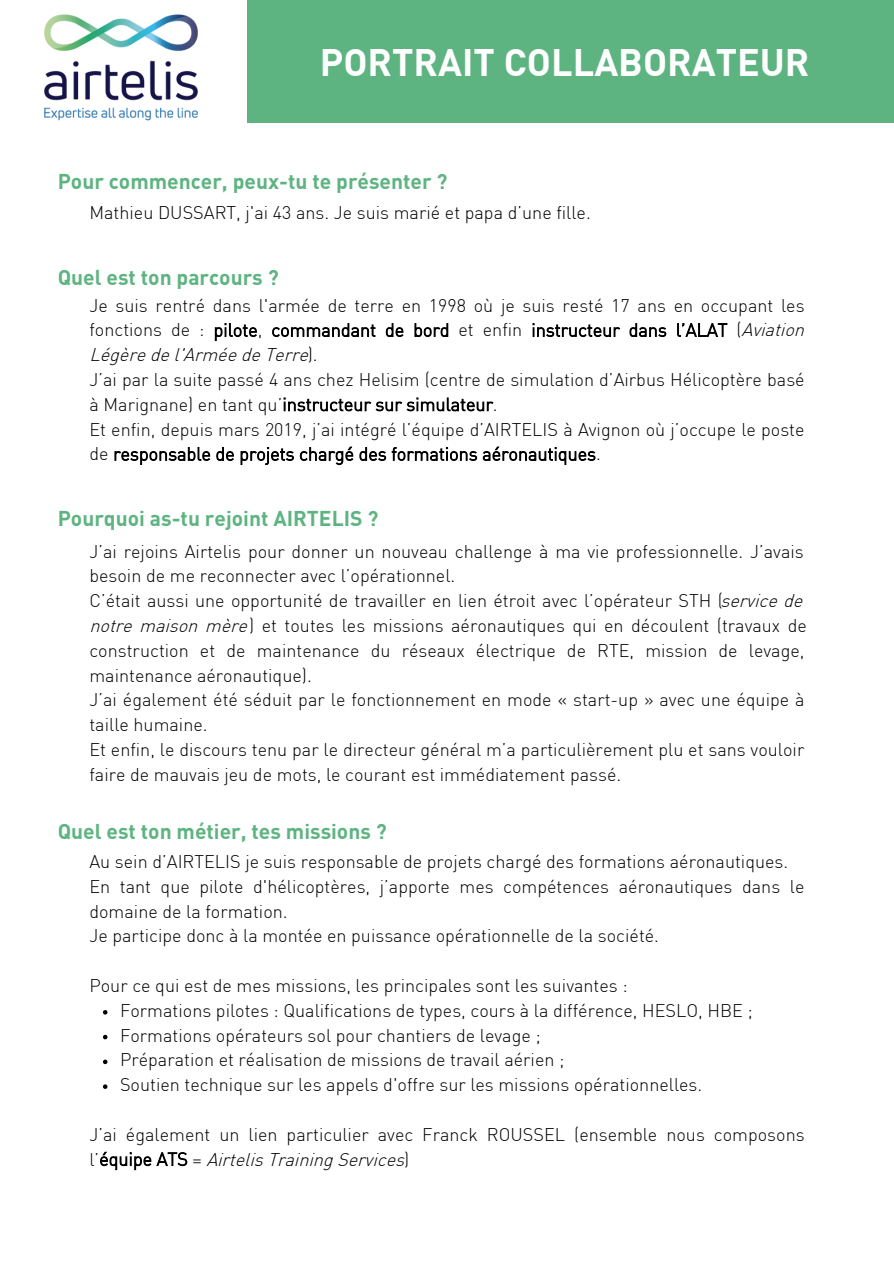
<style>
.page{position:relative;width:894px;height:1264px;background:#fff}
.page>*{position:absolute;margin:0;border:0;box-sizing:border-box;transform-origin:0 0}
.t1{font:700 37.5px "DIN Pro";color:#fff}
.t2{font:700 21px "DIN Pro";color:#5eb481}
.t3{font:300 18px/24.8px "DIN Pro";color:#000}
.s1{font-style:italic}
</style>
<div class="page">
<div style="left:247px;top:0;width:646px;height:123px;background:#5eb481"></div>
<img style="left:44px;top:14px;width:154px;height:107px">
<svg style="left:103px;top:1010px;width:4px;height:4px"></svg>
<svg style="left:103px;top:1034px;width:4px;height:5px"></svg>
<svg style="left:103px;top:1059px;width:4px;height:5px"></svg>
<svg style="left:103px;top:1084px;width:4px;height:4px"></svg>
<p class="t1" style="left:319px;top:48px;width:491px">PORTRAIT COLLABORATEUR</p>
<p class="t2" style="left:58px;top:173px;width:391px">Pour commencer, peux-tu te présenter ?</p>
<p class="t3" style="left:89px;top:202px;width:502px">Mathieu DUSSART, j'ai 43 ans. Je suis marié et papa d’une fille.</p>
<p class="t2" style="left:58px;top:269px;width:222px">Quel est ton parcours ?</p>
<p class="t3" style="left:89px;top:294px;width:720px">Je suis rentré dans l'armée de terre en 1998 où je suis resté 17 ans en occupant les fonctions de : pilote, commandant de bord et enfin instructeur dans l’ALAT (<span class="s1">Aviation Légère de l'Armée de Terre</span>) .<br>J’ai par la suite passé 4 ans chez Helisim (centre de simulation d’Airbus Hélicoptère basé à Marignane) en tant qu’instructeur sur simulateur.<br>Et enfin, depuis mars 2019, j’ai intégré l’équipe d’AIRTELIS à Avignon où j’occupe le poste de responsable de projets chargé des formations aéronautiques.</p>
<p class="t2" style="left:58px;top:510px;width:322px">Pourquoi as-tu rejoint AIRTELIS ?</p>
<p class="t3" style="left:89px;top:540px;width:719px">J’ai rejoins Airtelis pour donner un nouveau challenge à ma vie professionnelle. J’avais besoin de me reconnecter avec l’opérationnel.<br>C’était aussi une opportunité de travailler en lien étroit avec l’opérateur STH (<span class="s1">service de notre maison mère</span>) et toutes les missions aéronautiques qui en découlent (travaux de construction et de maintenance du réseaux électrique de RTE, mission de levage, maintenance aéronautique).<br>J’ai également été séduit par le fonctionnement en mode « start-up » avec une équipe à taille humaine.<br>Et enfin, le discours tenu par le directeur général m’a particulièrement plu et sans vouloir faire de mauvais jeu de mots, le courant est immédiatement passé.</p>
<p class="t2" style="left:58px;top:822px;width:330px">Quel est ton métier, tes missions ?</p>
<p class="t3" style="left:89px;top:851px;width:700px">Au sein d’AIRTELIS je suis responsable de projets chargé des formations aéronautiques.</p>
<p class="t3" style="left:89px;top:875px;width:716px">En tant que pilote d'hélicoptères, j’apporte mes compétences aéronautiques dans le domaine de la formation.</p>
<p class="t3" style="left:89px;top:925px;width:571px">Je participe donc à la montée en puissance opérationnelle de la société.</p>
<p class="t3" style="left:89px;top:974px;width:539px">Pour ce qui est de mes missions, les principales sont les suivantes :</p>
<p class="t3" style="left:120px;top:999px;width:634px">Formations pilotes : Qualifications de types, cours à la différence, HESLO, HBE ;</p>
<p class="t3" style="left:120px;top:1024px;width:422px">Formations opérateurs sol pour chantiers de levage ;</p>
<p class="t3" style="left:120px;top:1049px;width:445px">Préparation et réalisation de missions de travail aérien ;</p>
<p class="t3" style="left:120px;top:1074px;width:583px">Soutien technique sur les appels d'offre sur les missions opérationnelles.</p>
<p class="t3" style="left:89px;top:1123px;width:716px">J’ai également un lien particulier avec Franck ROUSSEL (ensemble nous composons l ’ é q u i p e A T S = <span class="s1">AirtelisTraining Services</span>)</p>
</div>
